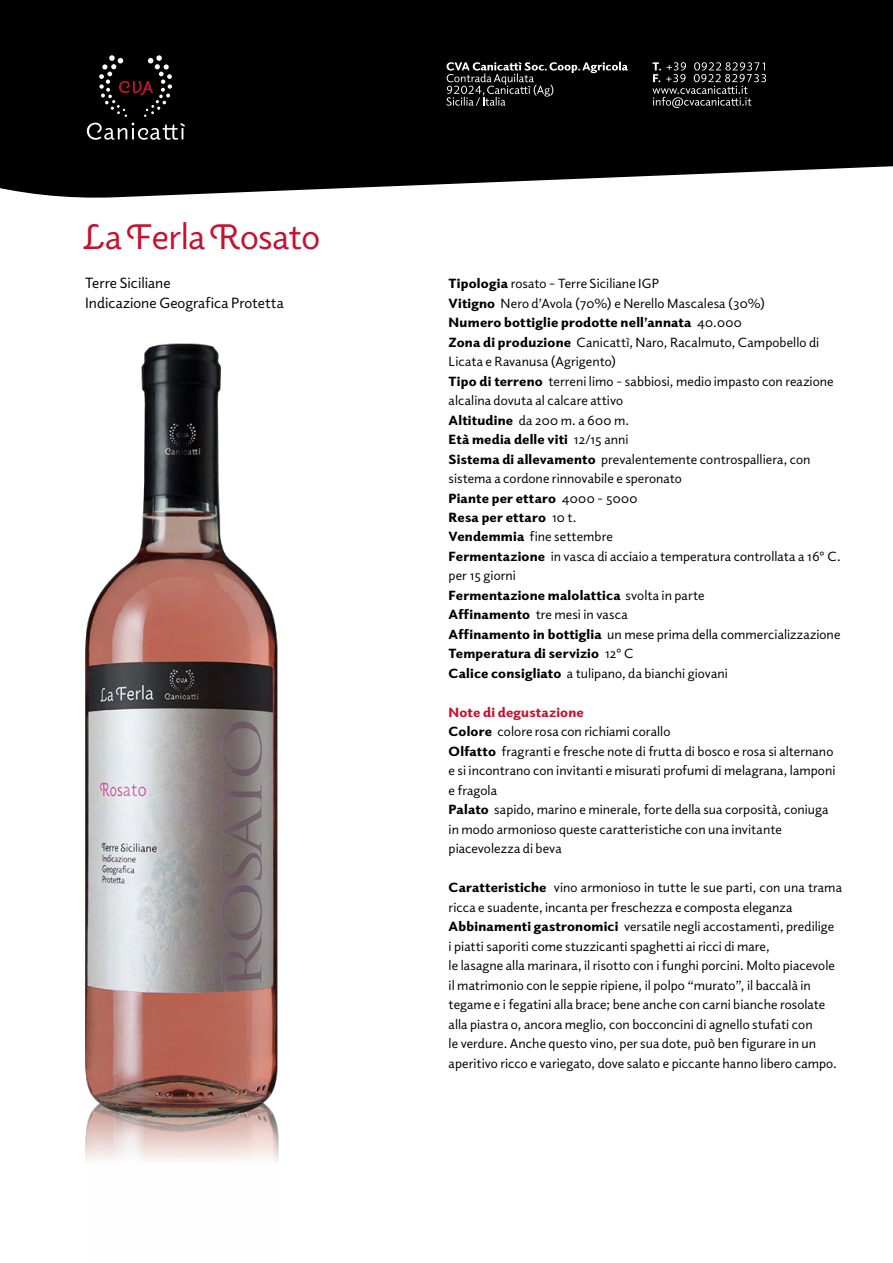
<style>
.page{position:relative;width:893px;height:1263px;background:#fff}
.page>*{position:absolute;margin:0;border:0;box-sizing:border-box;transform-origin:0 0}
.t1{font:36px "Elido Initials";letter-spacing:-.01em;color:#c4122f}
.t2{font:15px/19.5px "Elido";letter-spacing:.005em;color:#000}
.t3{font:13.5px/19.5px "Elido";letter-spacing:.005em;color:#000}
.s1{font-weight:900}
.s2{font-weight:900;color:#c4122f}
</style>
<div class="page">
<svg style="left:0;top:0;width:893px;height:198px;background:#151515"></svg>
<svg style="left:87px;top:123px;width:98px;height:17px;background:#414141"></svg>
<svg style="left:99px;top:55px;width:73px;height:62px;background:#201a1b"></svg>
<svg style="left:652px;top:62px;width:114px;height:46px;background:#292929"></svg>
<svg style="left:446px;top:62px;width:182px;height:44px;background:#242424"></svg>
<img style="left:85px;top:1119px;width:194px;height:42px">
<img style="left:85px;top:343px;width:193px;height:776px">
<h1 class="t1" style="left:85px;top:213px;width:237px">La Ferla Rosato</h1>
<p class="t2" style="left:85px;top:273px;width:200px">Terre Siciliane<br>Indicazione Geografica Protetta</p>
<p class="t3" style="left:449px;top:273px;width:394px"><span class="s1">Tipologia</span> rosato – Terre Siciliane IGP<br><span class="s1">Vitigno</span> Nero d’Avola (70%) e Nerello Mascalesa (30%)<br><span class="s1">Numero bottiglie prodotte nell’annata</span> 40.000<br><span class="s1">Zona di produzione</span> Canicattì, Naro, Racalmuto, Campobello di Licata e Ravanusa (Agrigento)<br><span class="s1">Tipo di terreno</span> terreni limo - sabbiosi, medio impasto con reazione alcalina dovuta al calcare attivo<br><span class="s1">Altitudine</span> da 200 m. a 600 m.<br><span class="s1">Età media delle viti</span> 12/15 anni<br><span class="s1">Sistema di allevamento</span> prevalentemente controspalliera, con sistema a cordone rinnovabile e speronato<br><span class="s1">Piante per ettaro</span> 4000 - 5000<br><span class="s1">Resa per ettaro</span> 10 t.<br><span class="s1">Vendemmia</span> fine settembre<br><span class="s1">Fermentazione</span> in vasca di acciaio a temperatura controllata a 16° C. per 15 giorni<br><span class="s1">Fermentazione malolattica</span> svolta in parte<br><span class="s1">Affinamento</span> tre mesi in vasca<br><span class="s1">Affinamento in bottiglia</span> un mese prima della commercializzazione <span class="s1">Temperatura di servizio</span> 12° C<br><span class="s1">Calice consigliato</span> a tulipano, da bianchi giovani</p>
<p class="t3" style="left:449px;top:702px;width:388px"><span class="s2">Note di degustazione<br></span><span class="s1">Colore</span> colore rosa con richiami corallo<br><span class="s1">Olfatto</span> fragranti e fresche note di frutta di bosco e rosa si alternano e si incontrano con invitanti e misurati profumi di melagrana, lamponi e fragola<br><span class="s1">Palato</span> sapido, marino e minerale, forte della sua corposità, coniuga in modo armonioso queste caratteristiche con una invitante piacevolezza di beva</p>
<p class="t3" style="left:449px;top:877px;width:395px"><span class="s1">Caratteristiche</span> vino armonioso in tutte le sue parti, con una trama ricca e suadente, incanta per freschezza e composta eleganza <span class="s1">Abbinamenti gastronomici</span> versatile negli accostamenti, predilige<br>i piatti saporiti come stuzzicanti spaghetti ai ricci di mare,<br>le lasagne alla marinara, il risotto con i funghi porcini. Molto piacevole il matrimonio con le seppie ripiene, il polpo “murato”, il baccalà in tegame e i fegatini alla brace; bene anche con carni bianche rosolate alla piastra o, ancora meglio, con bocconcini di agnello stufati con<br>le verdure. Anche questo vino, per sua dote, può ben figurare in un aperitivo ricco e variegato, dove salato e piccante hanno libero campo.</p>
</div>
